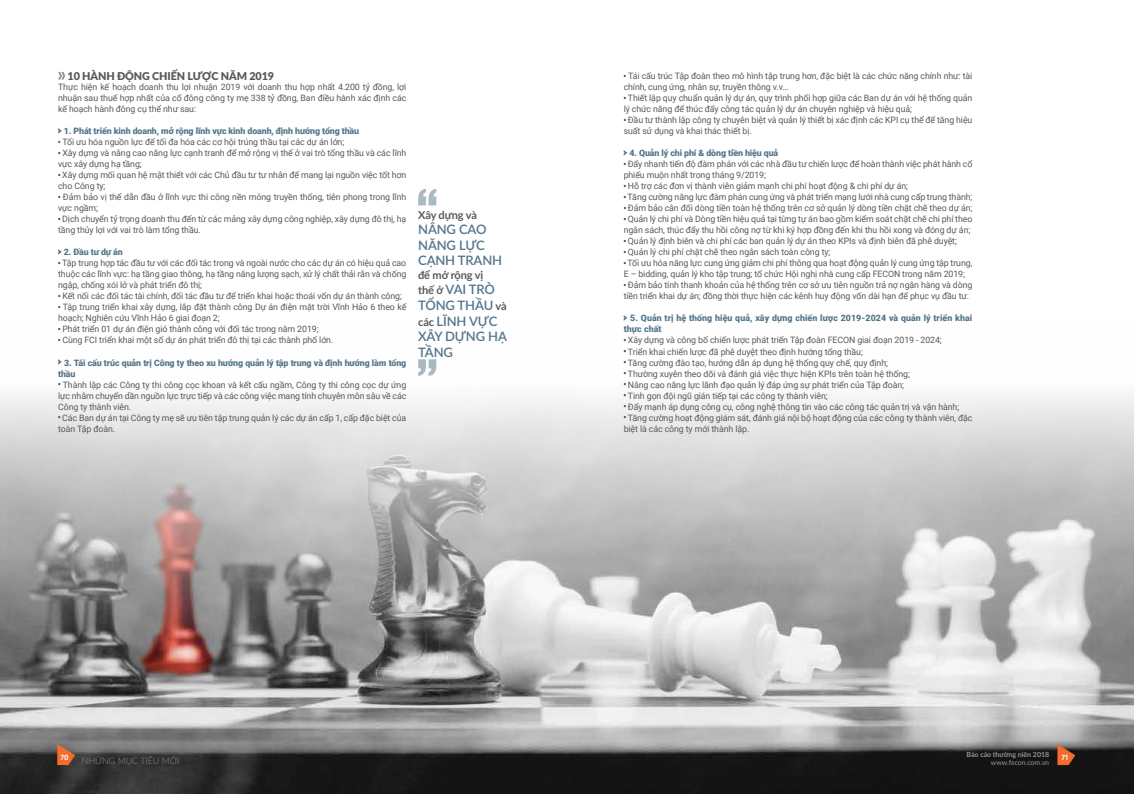
<style>
.page{position:relative;width:1134px;height:794px;background:#fff}
.page>*{position:absolute;margin:0;border:0;box-sizing:border-box;transform-origin:0 0}
.t1{font:600 13px/15.6px "Lato";letter-spacing:-.01em;color:#53758a}
.t2{font:700 11px "Lato";letter-spacing:-.015em;color:#58595b}
.t3{font:900 10.8px "Lato";letter-spacing:-.01em;color:#58595b}
.t4{font:300 9px "Lato";letter-spacing:-.01em;color:#818e95}
.t5{font:8.8px/11px "Roboto";letter-spacing:-.01em;color:#58595b;text-align:justify}
.t6{font:900 8.8px/11px "Roboto";letter-spacing:-.01em;color:#53758a}
.t7{font:900 8.8px/11px "Roboto";letter-spacing:.01em;color:#53758a}
.t8{font:8px "UTM Facebook K&T";color:#fff}
.t9{font:700 7px "Lato";color:#939598}
.t10{font:7px "Lato";letter-spacing:-.005em;color:#939598}
.s1{font-weight:700;font-size:11px;color:#58595b}
</style>
<div class="page">
<img style="left:0;top:328px;width:1134px;height:466px">
<svg style="left:58px;top:72px;width:7px;height:8px"></svg>
<svg style="left:58px;top:128px;width:4px;height:6px"></svg>
<svg style="left:58px;top:249px;width:4px;height:6px"></svg>
<svg style="left:58px;top:359px;width:4px;height:6px"></svg>
<svg style="left:624px;top:150px;width:3px;height:6px"></svg>
<svg style="left:624px;top:315px;width:3px;height:6px"></svg>
<svg style="left:418px;top:189px;width:18px;height:16px"></svg>
<svg style="left:418px;top:359px;width:18px;height:17px"></svg>
<svg style="left:57px;top:744px;width:18px;height:21px"></svg>
<svg style="left:1057px;top:744px;width:18px;height:21px"></svg>
<p class="t3" style="left:68px;top:67px;width:24px">10 HÀNH</p>
<p class="t3" style="left:117px;top:67px;width:10px">ĐỘNG</p>
<p class="t3" style="left:152px;top:67px;width:8px">CHIẾN</p>
<p class="t3" style="left:188px;top:67px;width:43px">LƯỢC NĂM</p>
<p class="t3" style="left:249px;top:67px;width:26px">2019</p>
<p class="t5" style="left:58px;top:81px;width:350px">Thực hiện kế hoạch doanh thu lợi nhuận 2019 với doanh thu hợp nhất 4.200 tỷ đồng, lợi nhuận sau thuế hợp nhất của cổ đông công ty mẹ 338 tỷ đồng, Ban điều hành xác định các kế hoạch hành đông cụ thể như sau:</p>
<p class="t6" style="left:64px;top:125px;width:297px">1. Phát triển kinh doanh, mở rộng lĩnh vực kinh doanh, định hướng tổng thầu</p>
<p class="t5" style="left:62px;top:136px;width:283px">Tối ưu hóa nguồn lực để tối đa hóa các cơ hội trúng thầu tại các dự án lớn;</p>
<p class="t5" style="left:62px;top:147px;width:345px">Xây dựng và nâng cao năng lực cạnh tranh để mở rộng vị thế ở vai trò tổng thầu và các lĩnh</p>
<p class="t5" style="left:58px;top:158px;width:85px">vực xây dựng hạ tầng;</p>
<p class="t5" style="left:62px;top:169px;width:346px">Xây dựng mối quan hệ mật thiết với các Chủ đầu tư tư nhân để mang lại nguồn việc tốt hơn</p>
<p class="t5" style="left:58px;top:180px;width:49px">cho Công ty;</p>
<p class="t5" style="left:63px;top:191px;width:345px">Đảm bảo vị thế dẫn đầu ở lĩnh vực thi công nền móng truyền thống, tiên phong trong lĩnh</p>
<p class="t5" style="left:58px;top:202px;width:41px">vực ngầm;</p>
<p class="t5" style="left:62px;top:213px;width:346px">Dịch chuyển tỷ trọng doanh thu đến từ các mảng xây dựng công nghiệp, xây dựng đô thị, hạ</p>
<p class="t5" style="left:58px;top:224px;width:144px">tầng thủy lợi với vai trò làm tổng thầu.</p>
<p class="t6" style="left:64px;top:246px;width:60px">2. Đầu tư dự án</p>
<p class="t5" style="left:62px;top:257px;width:346px">Tập trung hợp tác đầu tư với các đối tác trong và ngoài nước cho các dự án có hiệu quả cao</p>
<p class="t5" style="left:58px;top:268px;width:350px">thuộc các lĩnh vực: hạ tầng giao thông, hạ tầng năng lượng sạch, xử lý chất thải rắn và chống</p>
<p class="t5" style="left:58px;top:279px;width:145px">ngập, chống xói lở và phát triển đô thị;</p>
<p class="t5" style="left:62px;top:290px;width:341px">Kết nối các đối tác tài chính, đối tác đầu tư để triển khai hoặc thoái vốn dự án thành công;</p>
<p class="t5" style="left:63px;top:301px;width:345px">Tập trung triển khai xây dựng, lắp đặt thành công Dự án điện mặt trời Vĩnh Hảo 6 theo kế</p>
<p class="t5" style="left:58px;top:312px;width:163px">hoạch; Nghiên cứu Vĩnh Hảo 6 giai đoạn 2;</p>
<p class="t5" style="left:62px;top:323px;width:258px">Phát triển 01 dự án điện gió thành công với đối tác trong năm 2019;</p>
<p class="t5" style="left:62px;top:334px;width:272px">Cùng FCI triển khai một số dự án phát triển đô thị tại các thành phố lớn.</p>
<p class="t6" style="left:58px;top:356px;width:350px;text-indent:6px">3. Tái cấu trúc quản trị Công ty theo xu hướng quản lý tập trung và định hướng làm tổng thầu</p>
<p class="t5" style="left:63px;top:378px;width:345px">Thành lập các Công ty thi công cọc khoan và kết cấu ngầm, Công ty thi công cọc dự ứng</p>
<p class="t5" style="left:58px;top:389px;width:350px">lực nhằm chuyển dần nguồn lực trực tiếp và các công việc mang tính chuyên môn sâu về các</p>
<p class="t5" style="left:58px;top:400px;width:74px">Công ty thành viên.</p>
<p class="t5" style="left:62px;top:411px;width:346px">Các Ban dự án tại Công ty mẹ sẽ ưu tiên tập trung quản lý các dự án cấp 1, cấp đặc biệt của</p>
<p class="t5" style="left:58px;top:422px;width:59px">toàn Tập đoàn.</p>
<p class="t2" style="left:418px;top:206px;width:60px">Xây dựng và</p>
<h1 class="t1" style="left:418px;top:221px;width:86px">NÂNG CAO<br>NĂNG LỰC<br>CẠNH TRANH</h1>
<p class="t2" style="left:418px;top:266px;width:67px">để mở rộng vị</p>
<h1 class="t1" style="left:418px;top:281px;width:90px"><span class="s1">thế ở</span> VAI TRÒ<br>TỔNG THẦU <span class="s1">và các</span> LĨNH VỰC<br>XÂY DỰNG HẠ<br>TẦNG</h1>
<p class="t5" style="left:628px;top:70px;width:346px">Tái cấu trúc Tập đoàn theo mô hình tập trung hơn, đặc biệt là các chức năng chính như: tài</p>
<p class="t5" style="left:624px;top:81px;width:166px">chính, cung ứng, nhân sự, truyền thông v.v…</p>
<p class="t5" style="left:628px;top:92px;width:346px">Thiết lập quy chuẩn quản lý dự án, quy trình phối hợp giữa các Ban dự án với hệ thống quản</p>
<p class="t5" style="left:624px;top:103px;width:290px">lý chức năng để thúc đẩy công tác quản lý dự án chuyên nghiệp và hiệu quả;</p>
<p class="t5" style="left:628px;top:114px;width:346px">Đầu tư thành lập công ty chuyên biệt và quản lý thiết bị xác định các KPI cụ thể để tăng hiệu</p>
<p class="t5" style="left:624px;top:125px;width:130px">suất sử dụng và khai thác thiết bị.</p>
<p class="t6" style="left:629px;top:147px;width:150px">4. Quản lý chi phí &amp; dòng tiền hiệu quả</p>
<p class="t5" style="left:628px;top:158px;width:346px">Đẩy nhanh tiến độ đàm phán với các nhà đầu tư chiến lược để hoàn thành việc phát hành cổ</p>
<p class="t5" style="left:624px;top:169px;width:144px">phiếu muộn nhất trong tháng 9/2019;</p>
<p class="t5" style="left:628px;top:180px;width:282px">Hỗ trợ các đơn vị thành viên giảm mạnh chi phí hoạt động &amp; chi phí dự án;</p>
<p class="t5" style="left:628px;top:191px;width:346px">Tăng cường năng lực đàm phán cung ứng và phát triển mạng lưới nhà cung cấp trung thành;</p>
<p class="t5" style="left:628px;top:202px;width:346px">Đảm bảo cân đối dòng tiền toàn hệ thống trên cơ sở quản lý dòng tiền chặt chẽ theo dự án;</p>
<p class="t5" style="left:628px;top:213px;width:346px">Quản lý chi phí và Dòng tiền hiệu quả tại từng tự án bao gồm kiểm soát chặt chẽ chi phí theo</p>
<p class="t5" style="left:624px;top:224px;width:348px">ngân sách, thúc đẩy thu hồi công nợ từ khi ký hợp đồng đến khi thu hồi xong và đóng dự án;</p>
<p class="t5" style="left:628px;top:235px;width:330px">Quản lý định biên và chi phí các ban quản lý dự án theo KPIs và định biên đã phê duyệt;</p>
<p class="t5" style="left:628px;top:246px;width:204px">Quản lý chi phí chặt chẽ theo ngân sách toàn công ty;</p>
<p class="t5" style="left:627px;top:257px;width:346px">Tối ưu hóa năng lực cung ứng giảm chi phí thông qua hoạt động quản lý cung ứng tập trung,</p>
<p class="t5" style="left:624px;top:268px;width:343px">E – bidding, quản lý kho tập trung; tổ chức Hội nghị nhà cung cấp FECON trong năm 2019;</p>
<p class="t5" style="left:628px;top:279px;width:346px">Đảm bảo tính thanh khoản của hệ thống trên cơ sở ưu tiên nguồn trả nợ ngân hàng và dòng</p>
<p class="t5" style="left:624px;top:290px;width:347px">tiền triển khai dự án; đồng thời thực hiện các kênh huy động vốn dài hạn để phục vụ đầu tư.</p>
<p class="t7" style="left:624px;top:312px;width:350px;text-indent:6px">5. Quản trị hệ thống hiệu quả, xây dựng chiến lược 2019-2024 và quản lý triển khai thực chất</p>
<p class="t5" style="left:628px;top:334px;width:315px">Xây dựng và công bố chiến lược phát triển Tập đoàn FECON giai đoạn 2019 - 2024;</p>
<p class="t5" style="left:628px;top:345px;width:236px">Triển khai chiến lược đã phê duyệt theo định hướng tổng thầu;</p>
<p class="t5" style="left:628px;top:356px;width:261px">Tăng cường đào tạo, hướng dẫn áp dụng hệ thống quy chế, quy định;</p>
<p class="t5" style="left:628px;top:367px;width:283px">Thường xuyên theo dõi và đánh giá việc thực hiện KPIs trên toàn hệ thống;</p>
<p class="t5" style="left:628px;top:378px;width:278px">Nâng cao năng lực lãnh đạo quản lý đáp ứng sự phát triển của Tập đoàn;</p>
<p class="t5" style="left:628px;top:389px;width:201px">Tinh gọn đội ngũ gián tiếp tại các công ty thành viên;</p>
<p class="t5" style="left:628px;top:400px;width:333px">Đẩy mạnh áp dụng công cụ, công nghệ thông tin vào các công tác quản trị và vận hành;</p>
<p class="t5" style="left:628px;top:411px;width:346px">Tăng cường hoạt động giám sát, đánh giá nội bộ hoạt động của các công ty thành viên, đặc</p>
<p class="t5" style="left:624px;top:422px;width:127px">biệt là các công ty mới thành lập.</p>
<p class="t9" style="left:966px;top:749px;width:84px">Báo cáo thường niên 2018</p>
<p class="t8" style="left:61px;top:752px;width:9px">70</p>
<p class="t8" style="left:1061px;top:752px;width:8px">71</p>
<p class="t4" style="left:82px;top:754px;width:99px">NHỮNG MỤC TIÊU MỚI</p>
<p class="t10" style="left:991px;top:757px;width:60px">www.fecon.com.vn</p>
</div>
